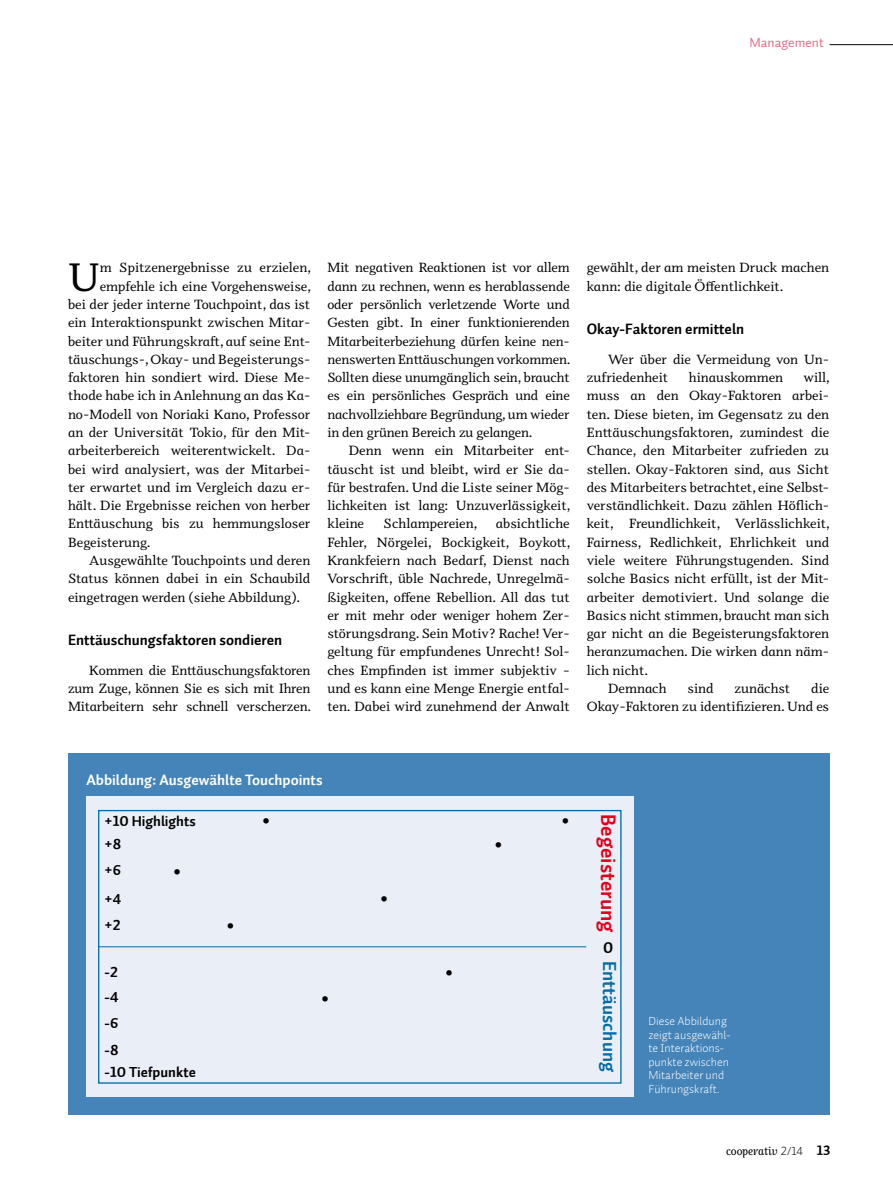
<style>
.page{position:relative;width:893px;height:1191px;background:#fff}
.page>*{position:absolute;margin:0;border:0;box-sizing:border-box;transform-origin:0 0}
.t1{font:40.2px "Odile";color:#000}
.t2{font:24.9px "Odile";color:#000}
.t3{font:21.15px "Auto 1 Bold LF";color:#e2001a}
.t4{font:18.9px "Auto 1 Bold LF";color:#006ca8}
.t5{font:15.75px "Auto 1 Bold LF";color:#000}
.t6{font:15px "Auto 1 Bold LF";color:#000}
.t7{font:15px "Auto 1 Bold LF";color:#fff}
.t8{font:14.55px/22.8px "Auto 1 Bold LF";color:#000}
.t9{font:13.5px/18.3px "Odile";color:#000;text-align:justify}
.t10{font:13.5px "Auto 1";color:#df6f88}
.t11{font:12px/13.5px "Auto 1 Light LF";color:#fff}
.t12{font:italic 12px "Odile Upright";color:#000}
.s1{font-family:"Auto 1 Light LF";font-style:normal}
.s2{font-family:"Auto 1 Bold LF";font-style:normal;font-size:13.5px}
</style>
<div class="page">
<hr style="left:830px;top:44px;width:63px;height:1px;background:#000">
<div style="left:68px;top:753px;width:762px;height:361px;background:#4584b8"></div>
<div style="left:86px;top:796px;width:548px;height:300px;background:#eaeef6"></div>
<div style="left:98px;top:810px;width:524px;height:273px;border:1px solid #006ca8"></div>
<hr style="left:98px;top:946px;width:488px;height:1px;background:#006ca8">
<p class="t10" style="left:749px;top:34px;width:76px">Management</p>
<h1 class="t1" style="left:68px;top:250px;width:33px">U</h1>
<p class="t9" style="left:100px;top:258px;width:213px">m Spitzenergebnisse zu erzielen,</p>
<p class="t9" style="left:100px;top:276px;width:213px">empfehle ich eine Vorgehensweise,</p>
<p class="t9" style="left:68px;top:295px;width:244px">bei der jeder interne Touchpoint, das ist</p>
<p class="t9" style="left:68px;top:313px;width:244px">ein Interaktionspunkt zwischen Mitar-</p>
<p class="t9" style="left:68px;top:331px;width:244px">beiter und Führungskraft, auf seine Ent-</p>
<p class="t9" style="left:68px;top:349px;width:244px">täuschungs-, Okay- und Begeisterungs-</p>
<p class="t9" style="left:68px;top:368px;width:244px">faktoren hin sondiert wird. Diese Me-</p>
<p class="t9" style="left:68px;top:386px;width:244px">thode habe ich in Anlehnung an das Ka-</p>
<p class="t9" style="left:68px;top:404px;width:244px">no-Modell von Noriaki Kano, Professor</p>
<p class="t9" style="left:68px;top:423px;width:244px">an der Universität Tokio, für den Mit-</p>
<p class="t9" style="left:68px;top:441px;width:244px">arbeiterbereich weiterentwickelt. Da-</p>
<p class="t9" style="left:68px;top:459px;width:244px">bei wird analysiert, was der Mitarbei-</p>
<p class="t9" style="left:68px;top:477px;width:244px">ter erwartet und im Vergleich dazu er-</p>
<p class="t9" style="left:68px;top:496px;width:244px">hält. Die Ergebnisse reichen von herber</p>
<p class="t9" style="left:68px;top:514px;width:244px">Enttäuschung bis zu hemmungsloser</p>
<p class="t9" style="left:68px;top:532px;width:84px">Begeisterung.</p>
<p class="t9" style="left:89px;top:551px;width:223px">Ausgewählte Touchpoints und deren</p>
<p class="t9" style="left:68px;top:569px;width:244px">Status können dabei in ein Schaubild</p>
<p class="t9" style="left:68px;top:587px;width:234px">eingetragen werden (siehe Abbildung).</p>
<p class="t6" style="left:68px;top:630px;width:216px">Enttäuschungsfaktoren sondieren</p>
<p class="t9" style="left:68px;top:660px;width:245px;text-indent:21px">Kommen die Enttäuschungsfaktoren zum Zuge, können Sie es sich mit Ihren Mitarbeitern sehr schnell verscherzen.</p>
<p class="t9" style="left:327px;top:258px;width:245px">Mit negativen Reaktionen ist vor allem dann zu rechnen, wenn es herablassende oder persönlich verletzende Worte und Gesten gibt. In einer funktionierenden Mitarbeiterbeziehung dürfen keine nen&shy;nenswerten Enttäuschungen vorkommen.<br>Sollten diese unumgänglich sein, braucht es ein persönliches Gespräch und eine nachvollziehbare Begründung, um wieder in den grünen Bereich zu gelangen.</p>
<p class="t9" style="left:327px;top:441px;width:245px;text-indent:21px">Denn wenn ein Mitarbeiter ent&shy;täuscht ist und bleibt, wird er Sie da&shy;für bestrafen. Und die Liste seiner Mög&shy;lichkeiten ist lang: Unzuverlässigkeit, kleine</p>
<p class="t9" style="left:327px;top:514px;width:245px;text-indent:168px">absichtliche Fehler, Nörgelei, Bockigkeit, Boykott, Krankfeiern nach Bedarf, Dienst nach Vorschrift, üble Nachrede, Unregelmä&shy;ßigkeiten, offene Rebellion. All das tut er mit mehr oder weniger hohem Zer&shy;störungsdrang. Sein Motiv? Rache! Ver&shy;geltung für empfundenes Unrecht! Sol&shy;ches Empfinden ist immer subjektiv – und es kann eine Menge Energie entfal&shy;ten. Dabei wird zunehmend der Anwalt</p>
<p class="t9" style="left:384px;top:514px;width:95px">Schlampereien,</p>
<p class="t9" style="left:587px;top:258px;width:244px">gewählt, der am meisten Druck machen kann: die digitale Öffentlichkeit.</p>
<p class="t6" style="left:587px;top:319px;width:159px">Okay-Faktoren ermitteln</p>
<p class="t9" style="left:587px;top:349px;width:244px;text-indent:21px">Wer über die Vermeidung von Un&shy;zufriedenheit</p>
<p class="t9" style="left:689px;top:368px;width:96px">hinauskommen</p>
<p class="t9" style="left:803px;top:368px;width:28px">will,</p>
<p class="t9" style="left:587px;top:386px;width:244px">muss an den Okay-Faktoren arbei-</p>
<p class="t9" style="left:587px;top:404px;width:244px">ten. Diese bieten, im Gegensatz zu den</p>
<p class="t9" style="left:587px;top:423px;width:244px">Enttäuschungsfaktoren, zumindest die</p>
<p class="t9" style="left:587px;top:441px;width:244px">Chance, den Mitarbeiter zufrieden zu</p>
<p class="t9" style="left:587px;top:459px;width:244px">stellen. Okay-Faktoren sind, aus Sicht</p>
<p class="t9" style="left:587px;top:477px;width:244px">des Mitarbeiters betrachtet, eine Selbst-</p>
<p class="t9" style="left:587px;top:496px;width:244px">verständlichkeit. Dazu zählen Höflich-</p>
<p class="t9" style="left:587px;top:514px;width:245px">keit, Freundlichkeit, Verlässlichkeit,</p>
<p class="t9" style="left:587px;top:532px;width:244px">Fairness, Redlichkeit, Ehrlichkeit und</p>
<p class="t9" style="left:587px;top:551px;width:244px">viele weitere Führungstugenden. Sind</p>
<p class="t9" style="left:587px;top:569px;width:244px">solche Basics nicht erfüllt, ist der Mit-</p>
<p class="t9" style="left:587px;top:587px;width:244px">arbeiter demotiviert. Und solange die</p>
<p class="t9" style="left:587px;top:605px;width:244px">Basics nicht stimmen, braucht man sich</p>
<p class="t9" style="left:587px;top:624px;width:244px">gar nicht an die Begeisterungsfaktoren</p>
<p class="t9" style="left:587px;top:642px;width:244px">heranzumachen. Die wirken dann näm-</p>
<p class="t9" style="left:587px;top:660px;width:63px">lich nicht.</p>
<p class="t9" style="left:608px;top:679px;width:60px">Demnach</p>
<p class="t9" style="left:687px;top:679px;width:28px">sind</p>
<p class="t9" style="left:734px;top:679px;width:58px">zunächst</p>
<p class="t9" style="left:587px;top:679px;width:244px;text-align:right">die<br>Okay-Faktoren zu identifizieren. Und es</p>
<p class="t7" style="left:86px;top:770px;width:238px">Abbildung: Ausgewählte Touchpoints</p>
<p class="t8" style="left:105px;top:810px;width:93px">+10 Highlights +8</p>
<p class="t8" style="left:105px;top:856px;width:18px;line-height:28.3px">+6 +4</p>
<p class="t8" style="left:105px;top:914px;width:17px">+2</p>
<p class="t8" style="left:105px;top:960px;width:15px;line-height:24.6px">-2 -4</p>
<p class="t8" style="left:105px;top:1010px;width:15px;line-height:26.5px">-6 -8</p>
<p class="t8" style="left:105px;top:1061px;width:93px">-10 Tiefpunkte</p>
<h2 class="t2" style="left:173px;top:856px;width:11px">•</h2>
<h2 class="t2" style="left:226px;top:910px;width:11px">•</h2>
<h2 class="t2" style="left:261px;top:805px;width:11px">•</h2>
<h2 class="t2" style="left:561px;top:805px;width:11px">•</h2>
<h2 class="t2" style="left:320px;top:982px;width:11px">•</h2>
<h2 class="t2" style="left:379px;top:883px;width:11px">•</h2>
<h2 class="t2" style="left:494px;top:829px;width:11px">•</h2>
<h2 class="t2" style="left:444px;top:956px;width:11px">•</h2>
<h3 class="t3" style="left:622px;top:814px;width:120px;rotate:90deg">Begeisterung</h3>
<h3 class="t4" style="left:622px;top:961px;width:112px;rotate:90deg">Enttäuschung</h3>
<p class="t5" style="left:603px;top:937px;width:12px">0</p>
<p class="t11" style="left:648px;top:1014px;width:84px">Diese Abbildung zeigt ausgewähl&shy;te Interaktions&shy;punkte zwischen<br>Mitarbeiter und<br>Führungskraft.</p>
<p class="t12" style="left:726px;top:1142px;width:106px">cooperativ <span class="s1">2/14</span> <span class="s2">13</span></p>
</div>
